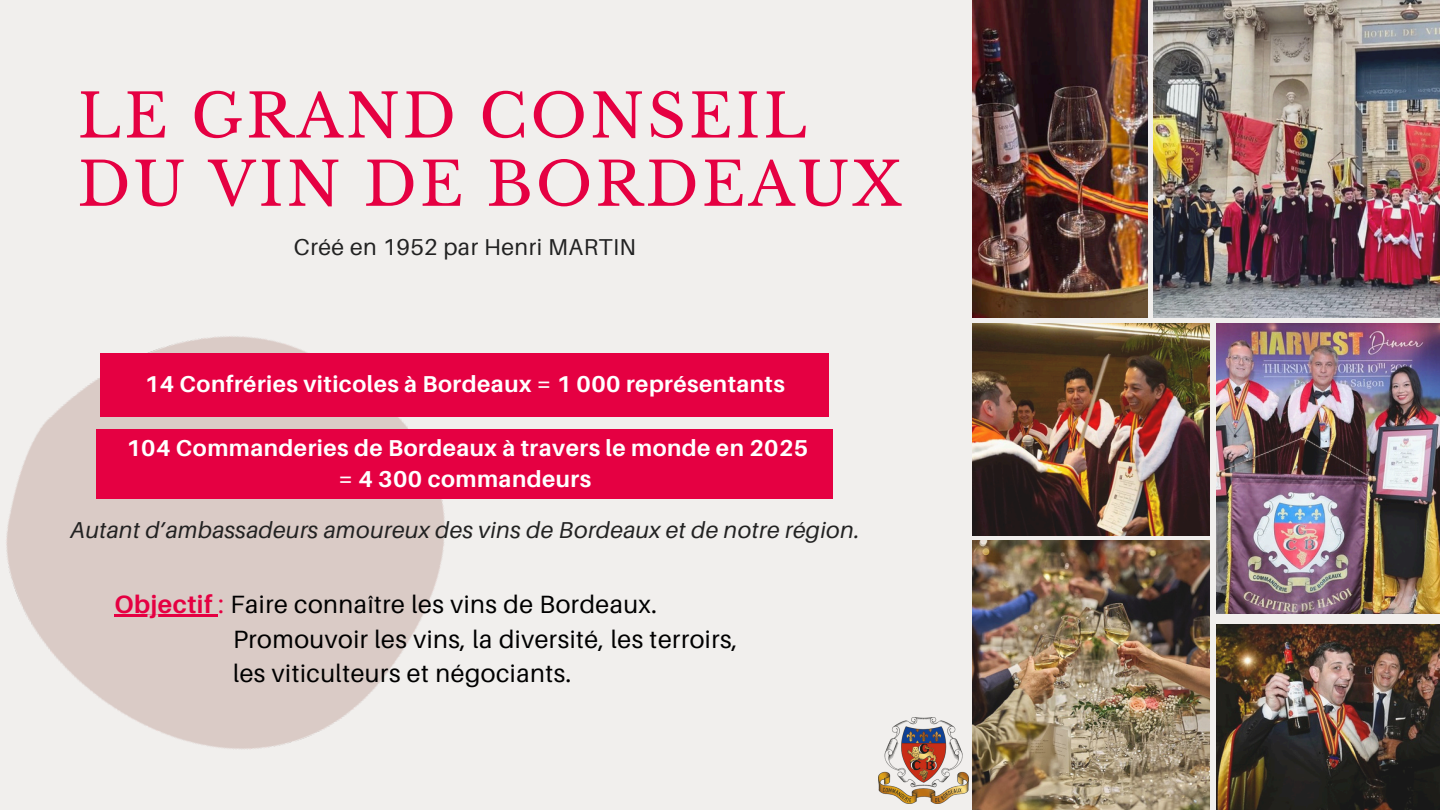
<style>
.page{position:relative;width:1440px;height:810px;background:#f1efed}
.page>*{position:absolute;margin:0;border:0;box-sizing:border-box;transform-origin:0 0}
.t1{font:60px/68.2px "Libre Baskerville";letter-spacing:.05em;color:#e50042}
.t2{font:25px/34.5px "Aileron";letter-spacing:.02em;color:#000}
.t3{font:700 23px/31.5px "Aileron";letter-spacing:.02em;color:#fff;text-align:center}
.t4{font:italic 23px "Aileron";letter-spacing:.02em;color:#222}
.t5{font:23px "Aileron";letter-spacing:.02em;color:#222}
.s1{font-weight:700;color:#e50042}
.s2{color:#e50042}
</style>
<div class="page">
<img style="left:6px;top:336px;width:439px;height:414px">
<div style="left:101px;top:353px;width:728px;height:64px;background:#e50042"></div>
<div style="left:96px;top:429px;width:737px;height:70px;background:#e50042"></div>
<img style="left:878px;top:717px;width:91px;height:87px">
<img style="left:973px;top:541px;width:236px;height:269px">
<img style="left:1216px;top:625px;width:224px;height:185px">
<img style="left:1154px;top:0;width:286px;height:318px">
<img style="left:973px;top:323px;width:236px;height:212px">
<img style="left:1216px;top:323px;width:224px;height:290px">
<img style="left:973px;top:0;width:175px;height:318px">
<hr style="left:115px;top:615px;width:103px;height:2px;background:#e50042">
<p class="t1" style="left:78px;top:82px;width:825px">LE GRAND CONSEIL<br>DU VIN DE BORDEAUX</p>
<p class="t5" style="left:294px;top:233px;width:344px">Créé en 1952 par Henri MARTIN</p>
<p class="t3" style="left:145px;top:368px;width:641px">14 Confréries viticoles à Bordeaux = 1 000 représentants</p>
<p class="t3" style="left:126px;top:431px;width:683px">104 Commanderies de Bordeaux à travers le monde en 2025 = 4 300 commandeurs</p>
<p class="t4" style="left:70px;top:516px;width:791px">Autant d’ambassadeurs amoureux des vins de Bordeaux et de notre région.</p>
<p class="t2" style="left:233px;top:587px;width:506px;text-indent:-118px"><span class="s1">Objectif</span> <span class="s2">:</span> Faire connaître les vins de Bordeaux.<br>Promouvoir les vins, la diversité, les terroirs,</p>
<p class="t2" style="left:233px;top:656px;width:340px">les viticulteurs et négociants.</p>
</div>
